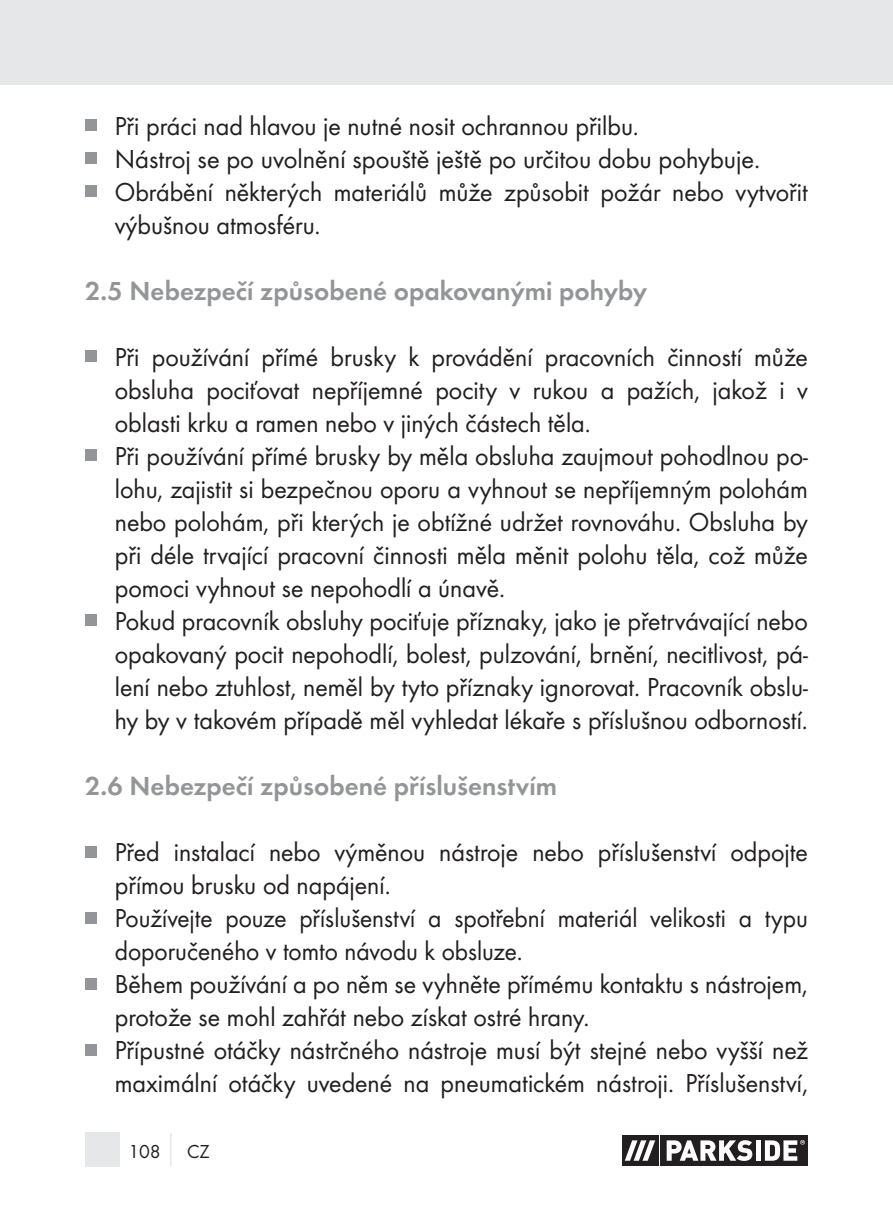
<style>
.page{position:relative;width:893px;height:1208px;background:#fff}
.page>*{position:absolute;margin:0;border:0;box-sizing:border-box;transform-origin:0 0}
.t1{font:27px/33px "Futura Pro";color:#231f20}
.t2{font:600 27px "Futura Pro";color:#939598}
.t3{font:19.5px "Futura Pro";color:#231f20}
</style>
<div class="page">
<div style="left:0;top:0;width:893px;height:85px;background:#e6e7e9"></div>
<div style="left:85px;top:1132px;width:34px;height:34px;background:#e6e7e9"></div>
<hr style="left:170px;top:1132px;width:2px;height:34px;background:#e6e7e9">
<div style="left:620px;top:1133px;width:189px;height:34px;background:linear-gradient(to right,#231f20,#231f20)"></div>
<div style="left:622px;top:1135px;width:36px;height:30px;background:#231f20"></div>
<div style="left:660px;top:1135px;width:147px;height:30px;background:#231f20"></div>
<svg style="left:625px;top:1140px;width:30px;height:20px"></svg>
<svg style="left:667px;top:1140px;width:85px;height:20px"></svg>
<div style="left:756px;top:1140px;width:5px;height:20px;background:#fff"></div>
<svg style="left:765px;top:1140px;width:40px;height:20px"></svg>
<div style="left:85px;top:120px;width:11px;height:11px;background:#939598"></div>
<div style="left:85px;top:153px;width:11px;height:11px;background:#939598"></div>
<div style="left:85px;top:186px;width:11px;height:11px;background:#939598"></div>
<div style="left:85px;top:351px;width:11px;height:11px;background:#939598"></div>
<div style="left:85px;top:450px;width:11px;height:11px;background:#939598"></div>
<div style="left:85px;top:615px;width:11px;height:11px;background:#939598"></div>
<div style="left:85px;top:846px;width:11px;height:11px;background:#939598"></div>
<div style="left:85px;top:912px;width:11px;height:11px;background:#939598"></div>
<div style="left:85px;top:978px;width:11px;height:11px;background:#939598"></div>
<div style="left:85px;top:1044px;width:11px;height:11px;background:#939598"></div>
<p class="t1" style="left:115px;top:108px;width:695px">Při práci nad hlavou je nutné nosit ochrannou přilbu.<br>Nástroj se po uvolnění spouště ještě po určitou dobu pohybuje.<br>Obrábění některých materiálů může způsobit požár nebo vytvořit výbušnou atmosféru.</p>
<p class="t2" style="left:85px;top:271px;width:564px">2.5 Nebezpečí způsobené opakovanými pohyby</p>
<p class="t1" style="left:115px;top:339px;width:695px">Při používání přímé brusky k provádění pracovních činností může obsluha pociťovat nepříjemné pocity v rukou a pažích, jakož i v oblasti krku a ramen nebo v jiných částech těla.<br>Při používání přímé brusky by měla obsluha zaujmout pohodlnou po&shy;lohu, zajistit si bezpečnou oporu a vyhnout se nepříjemným polohám nebo polohám, při kterých je obtížné udržet rovnováhu. Obsluha by při déle trvající pracovní činnosti měla měnit polohu těla, což může pomoci vyhnout se nepohodlí a únavě.<br>Pokud pracovník obsluhy pociťuje příznaky, jako je přetrvávající nebo opakovaný pocit nepohodlí, bolest, pulzování, brnění, necitlivost, pá&shy;lení nebo ztuhlost, neměl by tyto příznaky ignorovat. Pracovník obslu&shy;hy by v takovém případě měl vyhledat lékaře s příslušnou odborností.</p>
<p class="t2" style="left:85px;top:766px;width:473px">2.6 Nebezpečí způsobené příslušenstvím</p>
<p class="t1" style="left:115px;top:834px;width:695px">Před instalací nebo výměnou nástroje nebo příslušenství odpojte přímou brusku od napájení.<br>Používejte pouze příslušenství a spotřební materiál velikosti a typu doporučeného v tomto návodu k obsluze.<br>Během používání a po něm se vyhněte přímému kontaktu s nástrojem, protože se mohl zahřát nebo získat ostré hrany.<br>Přípustné otáčky nástrčného nástroje musí být stejné nebo vyšší než maximální otáčky uvedené na pneumatickém nástroji. Příslušenství,</p>
<p class="t3" style="left:128px;top:1138px;width:34px">108</p>
<p class="t3" style="left:187px;top:1138px;width:24px">CZ</p>
</div>
